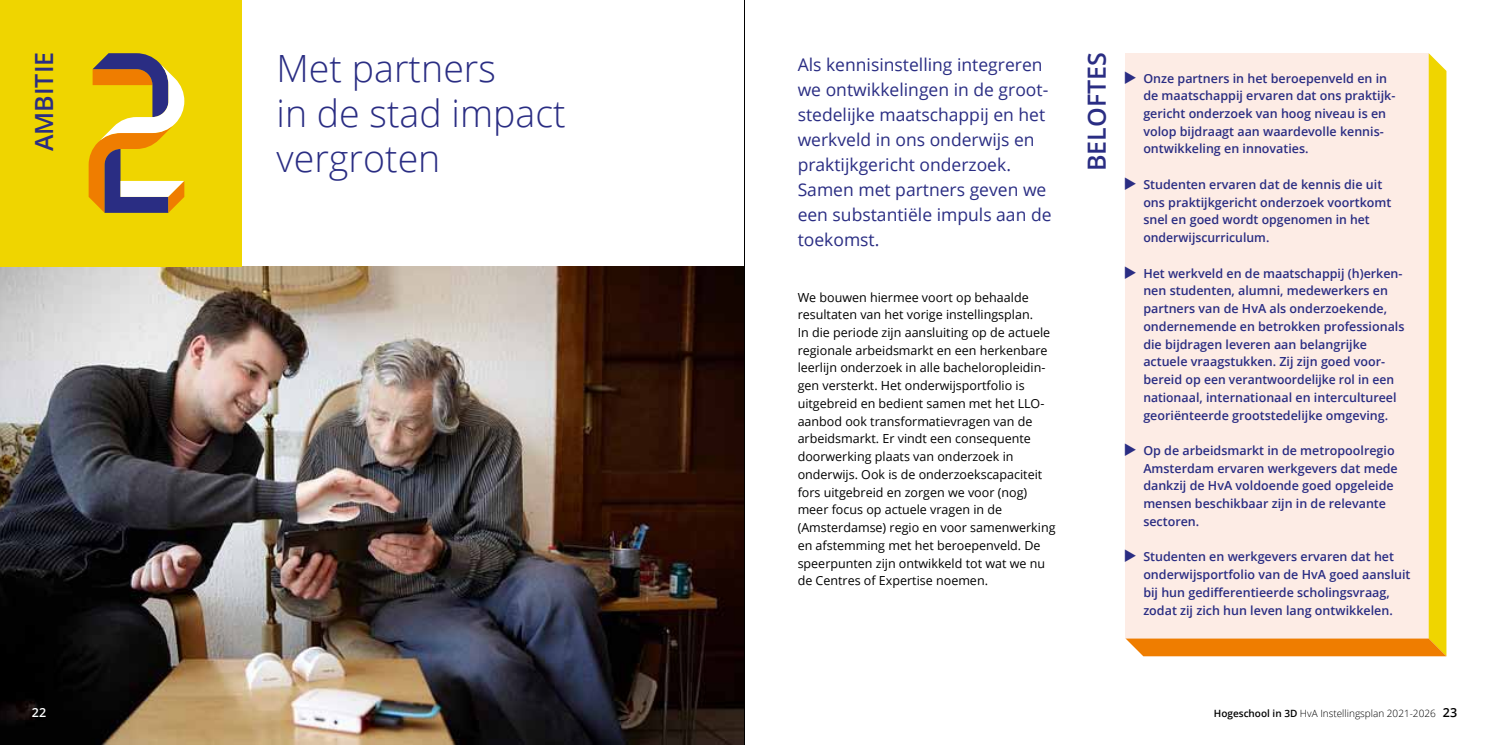
<style>
.page{position:relative;width:1489px;height:745px;background:#fff}
.page>*{position:absolute;margin:0;border:0;box-sizing:border-box;transform-origin:0 0}
.t1{font:300 37.5px/45px "Open Sans";color:#2a2d83}
.t2{font:600 25px "Open Sans";color:#2a2d83}
.t3{font:17.5px/25px "Open Sans";color:#2a2d83}
.t4{font:600 12.5px/17.8px "Open Sans";color:#2a2d83}
.t5{font:12.5px/17.8px "Open Sans";color:#000}
.t6{font:600 12.5px "Open Sans";color:#fff}
.t7{font:300 10px "Open Sans";color:#000}
.s1{font-weight:600}
.s2{font-weight:600;font-size:12.5px}
</style>
<div class="page">
<img style="left:0;top:266px;width:744px;height:478px">
<div style="left:0;top:0;width:241px;height:266px;background:#efd500"></div>
<svg style="left:89px;top:53px;width:95px;height:160px"></svg>
<svg style="left:1125px;top:53px;width:321px;height:603px;background:#fbe7d3"></svg>
<hr style="left:744px;top:0;width:1px;height:744px;background:#000">
<h2 class="t2" style="left:27px;top:151px;width:101px;rotate:-90deg">ambitie</h2>
<p class="t6" style="left:32px;top:703px;width:16px">22</p>
<h1 class="t1" style="left:276px;top:45px;width:291px">Met partners<br>in de stad impact vergroten</h1>
<h3 class="t3" style="left:797px;top:52px;width:255px">Als kennisinstelling integreren we ontwikkelingen in de groot&shy;stedelijke maatschappij en het werkveld in ons onderwijs en praktijkgericht onderzoek.<br>Samen met partners geven we een substantiële impuls aan de toekomst.</h3>
<p class="t5" style="left:797px;top:287px;width:259px">We bouwen hiermee voort op behaalde resultaten van het vorige instellingsplan.<br>I n die periode zijn aansluiting op de actuele regionale arbeidsmarkt en een herkenbare leerlijn onderzoek in alle bacheloropleidin&shy;gen versterkt. Het onderwijsportfolio is uitgebreid en bedient samen met het LLO&shy;aanbod ook transformatievragen van de arbeidsmarkt. Er vindt een consequente doorwerking plaats van onderzoek in onderwijs. Ook is de onderzoekscapaciteit fors uitgebreid en zorgen we voor (nog) meer focus op actuele vragen in de (Amsterdamse) regio en voor samenwerking en afstemming met het beroepenveld. De speerpunten zijn ontwikkeld tot wat we nu de Centres of Expertise noemen.</p>
<h2 class="t2" style="left:1079px;top:171px;width:120px;rotate:-90deg">Belo ftes</h2>
<p class="t4" style="left:1143px;top:69px;width:253px;text-indent:-19px">◆ Onze partners in het beroepenveld en in de maatschappij ervaren dat ons praktijk&shy;gericht onderzoek van hoog niveau is en volop bijdraagt aan waardevolle kennis&shy;ontwikkeling en innovaties.</p>
<p class="t4" style="left:1143px;top:175px;width:249px;text-indent:-19px">◆ Studenten ervaren dat de kennis die uit ons praktijkgericht onderzoek voortkomt snel en goed wordt opgenomen in het onderwijscurriculum.</p>
<p class="t4" style="left:1143px;top:264px;width:263px;text-indent:-19px">◆ Het werkveld en de maatschappij (h)erken&shy;nen studenten, alumni, medewerkers en partners van de HvA als onderzoekende, ondernemende en betrokken professionals die bijdragen leveren aan belangrijke actuele vraagstukken. Zij zijn goed voor&shy;bereid op een verantwoordelijke rol in een nationaal, internationaal en intercultureel georiënteerde grootstedelijke omgeving.</p>
<p class="t4" style="left:1143px;top:441px;width:256px;text-indent:-19px">◆ Op de arbeidsmarkt in de metropoolregio Amsterdam ervaren werkgevers dat mede dankzij de HvA voldoende goed opgeleide mensen beschikbaar zijn in de relevante sectoren.</p>
<p class="t4" style="left:1143px;top:547px;width:269px;text-indent:-19px">◆ Studenten en werkgevers ervaren dat het onderwijsportfolio van de HvA goed aansluit bij hun gedifferentieerde scholingsvraag, zodat zij zich hun leven lang ontwikkelen.</p>
<p class="t7" style="left:1213px;top:706px;width:245px"><span class="s1">Hogeschool in 3D</span> HvA Instellingsplan 2021-2026 <span class="s2">23</span></p>
</div>
